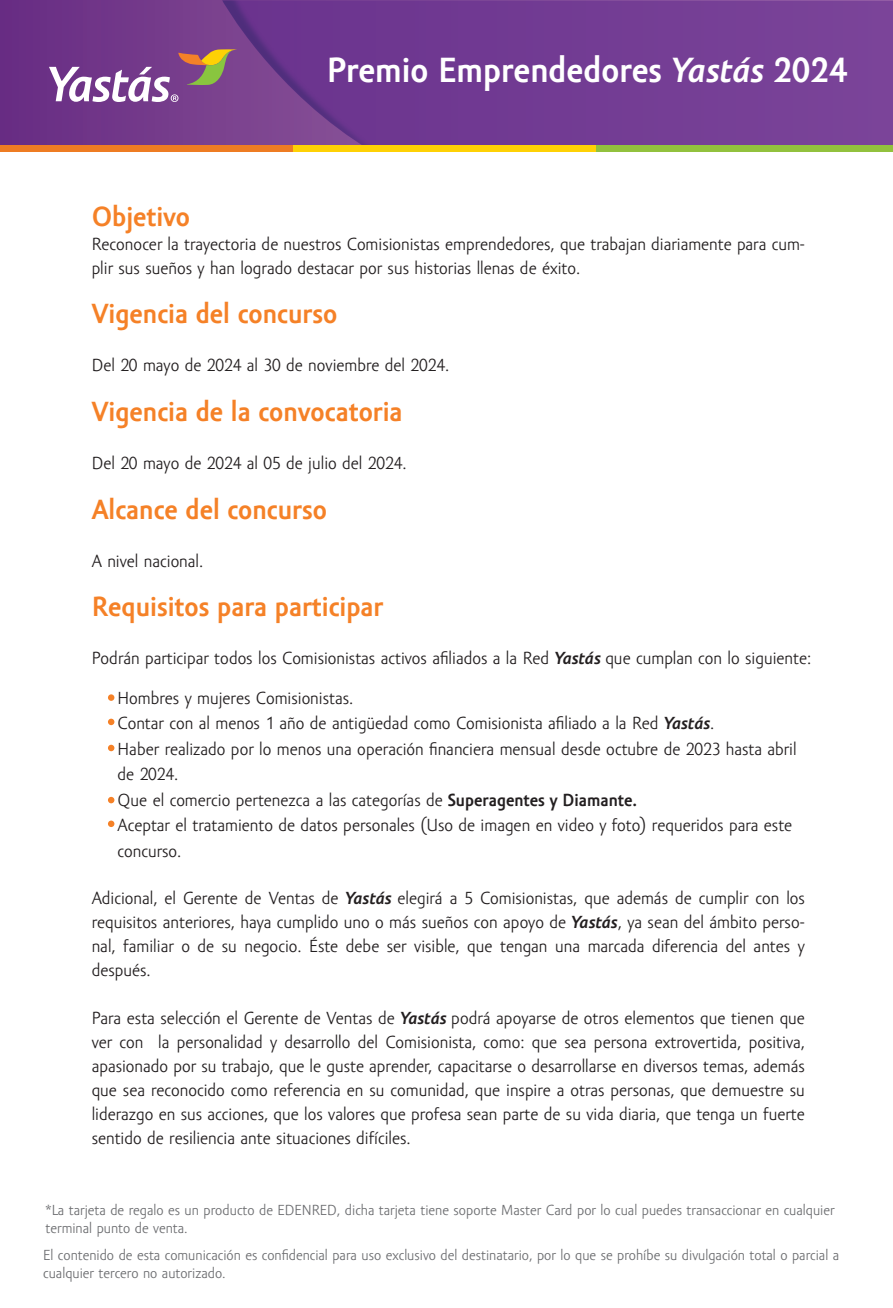
<style>
.page{position:relative;width:893px;height:1308px;background:#fff}
.page>*{position:absolute;margin:0;border:0;box-sizing:border-box;transform-origin:0 0}
.t1{font:700 36px "Amor Sans Pro";color:#fff}
.t2{font:700 28.5px "Amor Sans Pro";color:#f58127}
.t3{font:18px/24px "Amor Sans Pro";color:#231f20}
.t4{font:15px/18px "Amor Sans Pro";color:#6d6e71}
.s1{font-style:italic}
.s2{font-weight:700;font-style:italic}
.s3{font-weight:700}
</style>
<div class="page">
<div style="left:0;top:0;width:893px;height:152px;background:#703588"></div>
<div style="left:385px;top:0;width:508px;height:145px;background:#743d94"></div>
<img style="left:222px;top:0;width:163px;height:145px">
<div style="left:0;top:145px;width:293px;height:7px;background:#ee7c23"></div>
<div style="left:293px;top:145px;width:303px;height:7px;background:#fed105"></div>
<div style="left:596px;top:145px;width:297px;height:7px;background:#92c13d"></div>
<svg style="left:49px;top:49px;width:188px;height:53px"></svg>
<div style="left:108px;top:694px;width:6px;height:7px;background:#f58127;border-radius:50%"></div>
<div style="left:108px;top:718px;width:6px;height:7px;background:#f58127;border-radius:50%"></div>
<div style="left:108px;top:744px;width:6px;height:7px;background:#f58127;border-radius:50%"></div>
<svg style="left:108px;top:797px;width:6px;height:6px"></svg>
<div style="left:108px;top:820px;width:6px;height:7px;background:#f58127;border-radius:50%"></div>
<h1 class="t1" style="left:327px;top:50px;width:522px">Premio Emprendedores <span class="s1">Yastás</span> 2024</h1>
<h2 class="t2" style="left:92px;top:200px;width:100px">Objetivo</h2>
<p class="t3" style="left:92px;top:232px;width:715px">Reconocer la trayectoria de nuestros Comisionistas emprendedores, que trabajan diariamente para cum&shy;plir sus sueños y han logrado destacar por sus historias llenas de éxito.</p>
<h2 class="t2" style="left:92px;top:298px;width:247px">Vigencia del concurso</h2>
<p class="t3" style="left:92px;top:354px;width:359px">Del 20 mayo de 2024 al 30 de noviembre del 2024.</p>
<h2 class="t2" style="left:92px;top:395px;width:312px">Vigencia de la convocatoria</h2>
<p class="t3" style="left:92px;top:451px;width:316px">Del 20 mayo de 2024 al 05 de julio del 2024.</p>
<h2 class="t2" style="left:92px;top:493px;width:237px">Alcance del concurso</h2>
<p class="t3" style="left:92px;top:549px;width:113px">A nivel nacional.</p>
<h2 class="t2" style="left:92px;top:590px;width:293px">Requisitos para participar</h2>
<p class="t3" style="left:92px;top:646px;width:721px">Podrán participar todos los Comisionistas activos afiliados a la Red <span class="s2">Yastás</span> que cumplan con lo siguiente:</p>
<p class="t3" style="left:118px;top:685px;width:681px;line-height:25.5px">Hombres y mujeres Comisionistas.<br>Contar con al menos 1 año de antigüedad como Comisionista afiliado a la Red <span class="s2">Yastás</span>.<br>Haber realizado por lo menos una operación financiera mensual desde octubre de 2023 hasta abril de 2024.<br>Que el comercio pertenezca a las categorías de <span class="s3">Superagentes y Diamante.<br></span>Aceptar el tratamiento de datos personales (Uso de imagen en video y foto) requeridos para este concurso.</p>
<p class="t3" style="left:92px;top:886px;width:715px;text-align:justify">Adicional, el Gerente de Ventas de <span class="s2">Yastás</span> elegirá a 5 Comisionistas, que además de cumplir con los requisitos anteriores, haya cumplido uno o más sueños con apoyo de <span class="s2">Yastás</span>, ya sean del ámbito perso&shy;nal, familiar o de su negocio. Éste debe ser visible, que tengan una marcada diferencia del antes y después.</p>
<p class="t3" style="left:92px;top:1006px;width:715px;text-align:justify">Para esta selección el Gerente de Ventas de <span class="s2">Yastás</span> podrá apoyarse de otros elementos que tienen que ver con la personalidad y desarrollo del Comisionista, como: que sea persona extrovertida, positiva, apasionado por su trabajo, que le guste aprender, capacitarse o desarrollarse en diversos temas, además que sea reconocido como referencia en su comunidad, que inspire a otras personas, que demuestre su liderazgo en sus acciones, que los valores que profesa sean parte de su vida diaria, que tenga un fuerte sentido de resiliencia ante situaciones difíciles.</p>
<p class="t4" style="left:46px;top:1201px;width:790px">*La tarjeta de regalo es un producto de EDENRED, dicha tarjeta tiene soporte Master Card por lo cual puedes transaccionar en cualquier terminal punto de venta.</p>
<p class="t4" style="left:43px;top:1246px;width:797px">El contenido de esta comunicación es confidencial para uso exclusivo del destinatario, por lo que se prohíbe su divulgación total o parcial a cualquier tercero no autorizado.</p>
</div>
